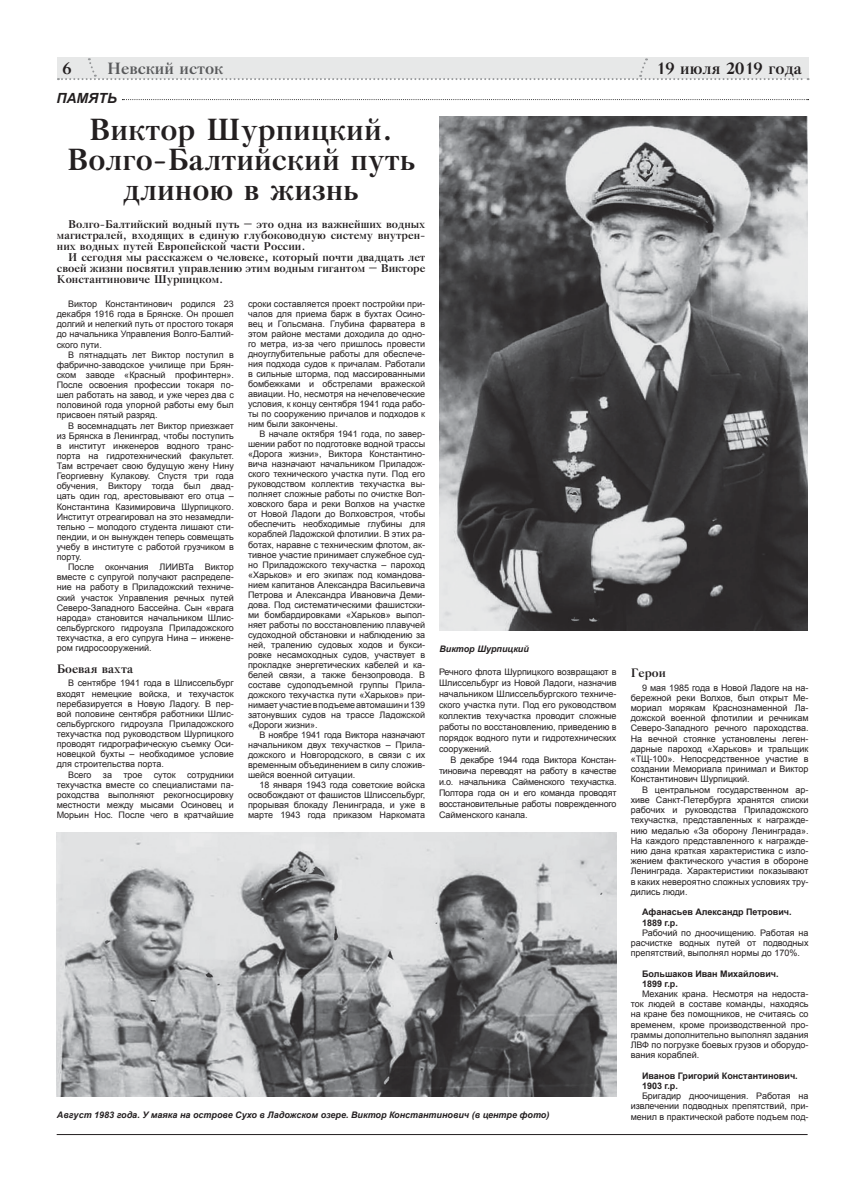
<style>
.page{position:relative;width:842px;height:1191px;background:#fff}
.page>*{position:absolute;margin:0;border:0;box-sizing:border-box;transform-origin:0 0}
.t1{font:700 30px/30px "Gazeta Titul";color:#231f20;text-align:center}
.t2{font:700 16px "Gazeta Titul";color:#231f20}
.t3{font:700 16px "Gazeta Titul";color:#58595b}
.t4{font:italic 700 14px "Arial";color:#231f20}
.t5{font:700 12px "Gazeta Titul";color:#231f20}
.t6{font:700 11px/11px "Gazeta Titul";color:#231f20;text-align:justify}
.t7{font:9px/10px "Arial";color:#231f20;text-align:justify}
.t8{font:700 9px/10.2px "Arial";color:#231f20}
.t9{font:italic 700 9px "Arial";color:#231f20}
</style>
<div class="page">
<div style="left:57px;top:57px;width:752px;height:21px;background:#e7e8e8"></div>
<svg style="left:58px;top:58px;width:751px;height:22px"></svg>
<svg style="left:122px;top:99px;width:687px;height:1px"></svg>
<hr style="left:57px;top:1134px;width:751px;height:1px;background:#231f20">
<img style="left:439px;top:116px;width:369px;height:514px">
<img style="left:56px;top:833px;width:561px;height:264px">
<h2 class="t2" style="left:62px;top:59px;width:11px">6</h2>
<h2 class="t3" style="left:107px;top:59px;width:118px">Невский исток</h2>
<h2 class="t2" style="left:656px;top:59px;width:147px">19 июля 2019 года</h2>
<h3 class="t4" style="left:56px;top:90px;width:62px">ПАМЯТЬ</h3>
<h1 class="t1" style="left:67px;top:114px;width:350px">Виктор Шурпицкий.<br>Волго-Балтийский путь длиною в жизнь</h1>
<p class="t6" style="left:57px;top:219px;width:370px;text-indent:11px">Волго-Балтийский водный путь – это одна из важнейших водных магистралей, входящих в единую глубоководную систему внутрен&shy;них водных путей Европейской части России.</p>
<p class="t6" style="left:57px;top:252px;width:370px;text-indent:11px">И сегодня мы расскажем о человеке, который почти двадцать лет своей жизни посвятил управлению этим водным гигантом – Викторе Константиновиче Шурпицком.</p>
<p class="t7" style="left:57px;top:299px;width:179px;text-indent:11px">Виктор Константинович родился 23 декабря 1916 года в Брянске. Он прошел долгий и нелегкий путь от простого токаря до начальника Управления Волго-Балтий&shy;ского пути.</p>
<p class="t7" style="left:57px;top:349px;width:179px;text-indent:11px">В пятнадцать лет Виктор поступил в фабрично-заводское училище при Брян&shy;ском заводе «Красный профинтерн».<br>После освоения профессии токаря по&shy;шел работать на завод, и уже через два с половиной года упорной работы ему был присвоен пятый разряд.</p>
<p class="t7" style="left:57px;top:420px;width:179px;text-indent:11px">В восемнадцать лет Виктор приезжает из Брянска в Ленинград, чтобы поступить в институт инженеров водного транс&shy;порта на гидротехнический факультет.<br>Там встречает свою будущую жену Нину Георгиевну Кулакову. Спустя три года обучения, Виктору тогда был двад&shy;цать один год, арестовывают его отца – Константина Казимировича Шурпицкого.<br>Институт отреагировал на это незамедли&shy;тельно – молодого студента лишают сти&shy;пендии, и он вынужден теперь совмещать учебу в институте с работой грузчиком в порту.</p>
<p class="t7" style="left:57px;top:562px;width:179px;text-indent:11px">После окончания ЛИИВТа Виктор вместе с супругой получают распределе&shy;ние на работу в Приладожский техниче&shy;ский участок Управления речных путей Северо-Западного Бассейна. Сын «врага народа» становится начальником Шлис&shy;сельбургского гидроузла Приладожского техучастка, а его супруга Нина – инжене&shy;ром гидросооружений.</p>
<h3 class="t5" style="left:57px;top:662px;width:78px">Боевая вахта</h3>
<p class="t7" style="left:68px;top:678px;width:167px">В сентябре 1941 года в Шлиссельбург</p>
<p class="t7" style="left:57px;top:688px;width:179px">входят немецкие войска, и техучасток</p>
<p class="t7" style="left:57px;top:699px;width:179px">перебазируется в Новую Ладогу. В пер-</p>
<p class="t7" style="left:57px;top:709px;width:179px">вой половине сентября работники Шлис-</p>
<p class="t7" style="left:57px;top:719px;width:179px">сельбургского гидроузла Приладожского</p>
<p class="t7" style="left:57px;top:729px;width:179px">техучастка под руководством Шурпицкого</p>
<p class="t7" style="left:57px;top:739px;width:179px">проводят гидрографическую съемку Оси-</p>
<p class="t7" style="left:57px;top:749px;width:179px">новецкой бухты – необходимое условие</p>
<p class="t7" style="left:57px;top:759px;width:109px">для строительства порта.</p>
<p class="t7" style="left:68px;top:769px;width:25px">Всего</p>
<p class="t7" style="left:103px;top:769px;width:11px">за</p>
<p class="t7" style="left:123px;top:769px;width:21px">трое</p>
<p class="t7" style="left:154px;top:769px;width:23px">суток</p>
<p class="t7" style="left:248px;top:299px;width:179px">сроки составляется проект постройки при&shy;чалов для приема барж в бухтах Осино&shy;вец и Гольсмана. Глубина фарватера в этом районе местами доходила до одно&shy;го метра, из-за чего пришлось провести дноуглубительные работы для обеспече&shy;ния подхода судов к причалам. Работали в сильные шторма, под массированными бомбежками и обстрелами вражеской авиации. Но, несмотря на нечеловеческие условия, к концу сентября 1941 года рабо&shy;ты по сооружению причалов и подходов к ним были закончены.</p>
<p class="t7" style="left:248px;top:429px;width:179px;text-indent:11px">В начале октября 1941 года, по завер&shy;шении работ по подготовке водной трассы «Дорога жизни», Виктора Константино&shy;вича назначают начальником Приладож&shy;ского технического участка пути. Под его руководством коллектив техучастка вы&shy;полняет сложные работы по очистке Вол&shy;ховского бара и реки Волхов на участке от Новой Ладоги до Волховстроя, чтобы обеспечить необходимые глубины для кораблей Ладожской флотилии. В этих ра&shy;ботах, наравне с техническим флотом, ак&shy;тивное участие принимает служебное суд&shy;но Приладожского техучастка – пароход «Харьков» и его экипаж под командова&shy;нием капитанов Александра Васильевича Петрова и Александра Ивановича Деми&shy;дова. Под систематическими фашистски&shy;ми бомбардировками «Харьков» выпол&shy;няет работы по восстановлению плавучей судоходной обстановки и наблюдению за ней, тралению судовых ходов и букси&shy;ровке несамоходных судов, участвует в прокладке энергетических кабелей и ка&shy;белей связи, а также бензопровода. В составе судоподъемной группы Прила&shy;дожского техучастка пути «Харьков» при&shy;нимаетучастиевподъемеавтомашини 139 затонувших судов на трассе Ладожской «Дороги жизни».</p>
<p class="t7" style="left:248px;top:730px;width:179px;text-indent:11px">В ноябре 1941 года Виктора назначают начальником двух техучастков – Прила&shy;дожского и Новгородского, в связи с их временным объединением в силу сложив&shy;шейся военной ситуации.</p>
<p class="t7" style="left:248px;top:780px;width:179px;text-indent:11px">18 января 1943 года советские войска освобождают от фашистов Шлиссельбург, прорывая блокаду Ленинграда, и уже в марте 1943 года приказом Наркомата</p>
<p class="t9" style="left:439px;top:644px;width:91px">Виктор Шурпицкий</p>
<p class="t7" style="left:439px;top:666px;width:179px;line-height:11px">Речного флота Шурпицкого возвращают в Шлиссельбург из Новой Ладоги, назначив начальником Шлиссельбургского техниче&shy;ского участка пути. Под его руководством коллектив техучастка проводит сложные работы по восстановлению, приведению в порядок водного пути и гидротехнических сооружений.</p>
<p class="t7" style="left:439px;top:754px;width:179px;line-height:11px;text-indent:11px">В декабре 1944 года Виктора Констан&shy;тиновича переводят на работу в качестве и.о. начальника Сайменского техучастка.<br>Полтора года он и его команда проводят восстановительные работы поврежденного Сайменского канала.</p>
<h3 class="t5" style="left:631px;top:666px;width:37px">Герои</h3>
<p class="t7" style="left:631px;top:682px;width:179px;text-indent:11px">9 мая 1985 года в Новой Ладоге на на&shy;бережной реки Волхов, был открыт Ме&shy;мориал морякам Краснознаменной Ла&shy;дожской военной флотилии и речникам Северо-Западного речного пароходства.<br>На вечной стоянке установлены леген&shy;дарные пароход «Харьков» и тральщик «ТЩ-100». Непосредственное участие в создании Мемориала принимал и Виктор Константинович Шурпицкий.</p>
<p class="t7" style="left:631px;top:784px;width:179px;text-indent:11px">В центральном государственном ар&shy;хиве Санкт-Петербурга хранятся списки рабочих и руководства Приладожского техучастка, представленных к награжде&shy;нию медалью «За оборону Ленинграда».<br>На каждого представленного к награжде&shy;нию дана краткая характеристика с изло&shy;жением фактического участия в обороне Ленинграда. Характеристики показывают в каких невероятно сложных условиях тру&shy;дились люди.</p>
<p class="t8" style="left:642px;top:907px;width:151px">Афанасьев Александр Петрович.<br>1889 г.р.</p>
<p class="t7" style="left:631px;top:928px;width:179px;text-indent:11px">Рабочий по дноочищению. Работая на расчистке водных путей от подводных препятствий, выполнял нормы до 170%.</p>
<p class="t8" style="left:642px;top:968px;width:138px">Большаков Иван Михайлович.<br>1899 г.р.</p>
<p class="t7" style="left:631px;top:989px;width:179px;text-indent:11px">Механик крана. Несмотря на недоста&shy;ток людей в составе команды, находясь на кране без помощников, не считаясь со временем, кроме производственной про&shy;граммы дополнительно выполнял задания ЛВФ по погрузке боевых грузов и оборудо&shy;вания кораблей.</p>
<p class="t8" style="left:642px;top:1071px;width:157px">Иванов Григорий Константинович.<br>1903 г.р.</p>
<p class="t7" style="left:631px;top:1091px;width:179px;text-align:right">Бригадир дноочищения. Работая на извлечении подводных препятствий, при-</p>
<p class="t7" style="left:57px;top:769px;width:179px;text-indent:130px">сотрудники техучастка вместе со специалистами па&shy;роходства выполняют рекогносцировку местности между мысами Осиновец и Морьин Нос. После чего в кратчайшие</p>
<p class="t9" style="left:57px;top:1109px;width:494px">Август 1983 года. У маяка на острове Сухо в Ладожском озере. Виктор Константинович (в центре фото)</p>
<p class="t7" style="left:631px;top:1111px;width:179px">менил в практической работе подъем под-</p>
</div>
